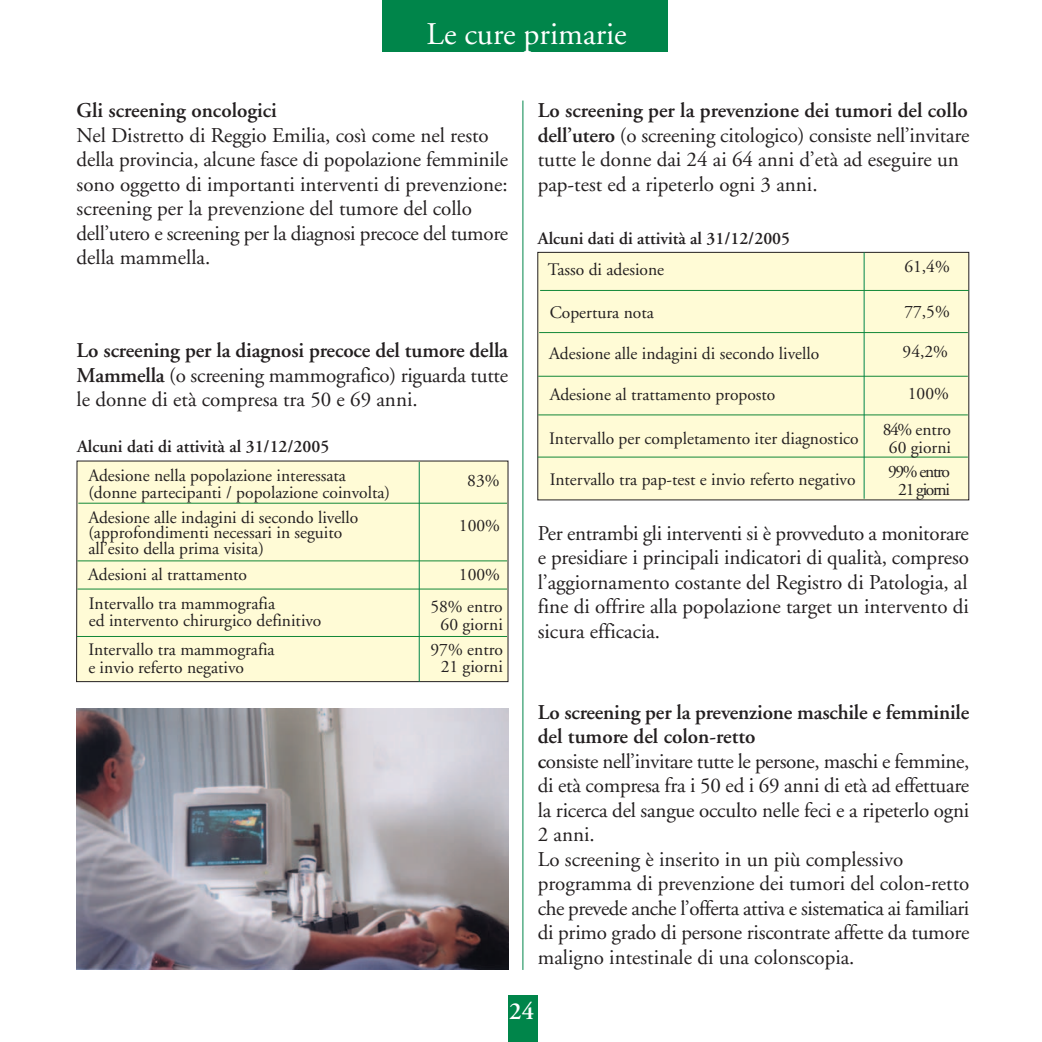
<style>
.page{position:relative;width:1042px;height:1042px;background:#fff}
.page>*{position:absolute;margin:0;border:0;box-sizing:border-box;transform-origin:0 0}
.t1{font:31.5px "Adobe Garamond";color:#fff}
.t2{font:600 24.5px "Adobe Garamond";color:#fff}
.t3{font:21px/24.5px "Adobe Garamond";letter-spacing:-.005em;color:#231f20}
.t4{font:600 21px "Adobe Garamond";color:#231f20}
.t5{font:17.5px/17.5px "Adobe Garamond";color:#231f20}
.t6{font:600 17.5px "Adobe Garamond";color:#231f20}
.t7{font:17.5px/17.5px "Adobe Garamond";letter-spacing:-.075em;color:#231f20;text-align:center}
.s1{font-weight:600}
</style>
<div class="page">
<div style="left:382px;top:0;width:285px;height:52px;background:#00854a"></div>
<div style="left:76px;top:460px;width:432px;height:221px;background:#fffbd6"></div>
<hr style="left:78px;top:503px;width:429px;height:1px;background:#128738">
<hr style="left:77px;top:560px;width:430px;height:1px;background:#128738">
<hr style="left:77px;top:588px;width:430px;height:1px;background:#128738">
<hr style="left:77px;top:636px;width:430px;height:1px;background:#128738">
<hr style="left:419px;top:462px;width:1px;height:219px;background:#00854a">
<hr style="left:522px;top:100px;width:1px;height:869px;background:#00854a">
<img style="left:77px;top:708px;width:431px;height:261px">
<div style="left:537px;top:252px;width:431px;height:248px;background:#fffbd6;border:1px solid #231f20"></div>
<hr style="left:539px;top:332px;width:428px;height:1px;background:#128738">
<hr style="left:538px;top:376px;width:429px;height:1px;background:#128738">
<hr style="left:538px;top:414px;width:429px;height:1px;background:#128738">
<hr style="left:537px;top:456px;width:430px;height:1px;background:#128738">
<hr style="left:863px;top:252px;width:1px;height:246px;background:#00854a">
<hr style="left:540px;top:290px;width:428px;height:1px;background:#128738">
<div style="left:508px;top:994px;width:29px;height:47px;background:#00854a"></div>
<h1 class="t1" style="left:426px;top:21px;width:202px">Le cure primarie</h1>
<p class="t4" style="left:77px;top:102px;width:202px">Gli screening oncologici</p>
<p class="t3" style="left:77px;top:125px;width:433px">Nel Distretto di Reggio Emilia, così come nel resto della provincia, alcune fasce di popolazione femminile sono oggetto di importanti interventi di prevenzione: screening per la prevenzione del tumore del collo dell’utero e screening per la diagnosi precoce del tumore della mammella.</p>
<p class="t3" style="left:77px;top:340px;width:433px;text-align:justify"><span class="s1">Lo screening per la diagnosi precoce del tumore della Mammella</span> (o screening mammografico) riguarda tutte le donne di età compresa tra 50 e 69 anni.</p>
<p class="t6" style="left:77px;top:440px;width:254px">Alcuni dati di attività al 31/12/2005</p>
<p class="t5" style="left:88px;top:468px;width:303px">Adesione nella popolazione interessata (donne partecipanti / popolazione coinvolta)</p>
<p class="t5" style="left:467px;top:473px;width:34px">83%</p>
<p class="t5" style="left:88px;top:511px;width:271px;line-height:15.2px">Adesione alle indagini di secondo livello (approfondimenti necessari in seguito all’esito della prima visita)</p>
<p class="t5" style="left:88px;top:561px;width:188px;line-height:28.9px">Adesioni al trattamento<br>Intervallo tra mammografia</p>
<p class="t5" style="left:89px;top:613px;width:234px">ed intervento chirurgico definitivo</p>
<p class="t5" style="left:88px;top:642px;width:188px">Intervallo tra mammografia e invio referto negativo</p>
<p class="t5" style="left:459px;top:518px;width:43px">100%</p>
<p class="t5" style="left:459px;top:567px;width:43px">100%</p>
<p class="t5" style="left:430px;top:599px;width:74px;text-align:center">58% entro<br>60 giorni</p>
<p class="t5" style="left:430px;top:642px;width:74px;text-align:center">97% entro<br>21 giorni</p>
<p class="t3" style="left:537px;top:100px;width:433px"><span class="s1">Lo screening per la prevenzione dei tumori del collo dell’utero</span> (o screening citologico) consiste nell’invitare tutte le donne dai 24 ai 64 anni d’età ad eseguire un pap-test ed a ripeterlo ogni 3 anni.</p>
<p class="t6" style="left:537px;top:231px;width:254px">Alcuni dati di attività al 31/12/2005</p>
<p class="t5" style="left:547px;top:262px;width:118px">Tasso di adesione</p>
<p class="t5" style="left:904px;top:259px;width:47px">61,4%</p>
<p class="t5" style="left:549px;top:305px;width:106px">Copertura nota</p>
<p class="t5" style="left:549px;top:346px;width:271px">Adesione alle indagini di secondo livello</p>
<p class="t5" style="left:549px;top:387px;width:227px">Adesione al trattamento proposto</p>
<p class="t5" style="left:549px;top:431px;width:311px">Intervallo per completamento iter diagnostico</p>
<p class="t5" style="left:549px;top:472px;width:307px">Intervallo tra pap-test e invio referto negativo</p>
<p class="t5" style="left:904px;top:304px;width:47px">77,5%</p>
<p class="t5" style="left:902px;top:344px;width:47px">94,2%</p>
<p class="t5" style="left:907px;top:386px;width:43px">100%</p>
<p class="t5" style="left:882px;top:422px;width:70px;text-align:center">84% entro<br>60 giorni</p>
<p class="t7" style="left:887px;top:464px;width:63px">99% entro<br>21 giorni</p>
<p class="t3" style="left:537px;top:522px;width:432px;text-align:justify">Per entrambi gli interventi si è provveduto a monitorare e presidiare i principali indicatori di qualità, compreso l’aggiornamento costante del Registro di Patologia, al fine di offrire alla popolazione target un intervento di sicura efficacia.</p>
<p class="t3" style="left:537px;top:701px;width:433px"><span class="s1">Lo screening per la prevenzione maschile e femminile del tumore del colon-retto<br>c</span>onsiste nell’invitare tutte le persone, maschi e femmine, di età compresa fra i 50 ed i 69 anni di età ad effettuare la ricerca del sangue occulto nelle feci e a ripeterlo ogni 2 anni.<br>Lo screening è inserito in un più complessivo programma di prevenzione dei tumori del colon-retto che prevede anche l’offerta attiva e sistematica ai familiari di primo grado di persone riscontrate affette da tumore maligno intestinale di una colonscopia.</p>
<p class="t2" style="left:509px;top:1001px;width:26px">24</p>
</div>
